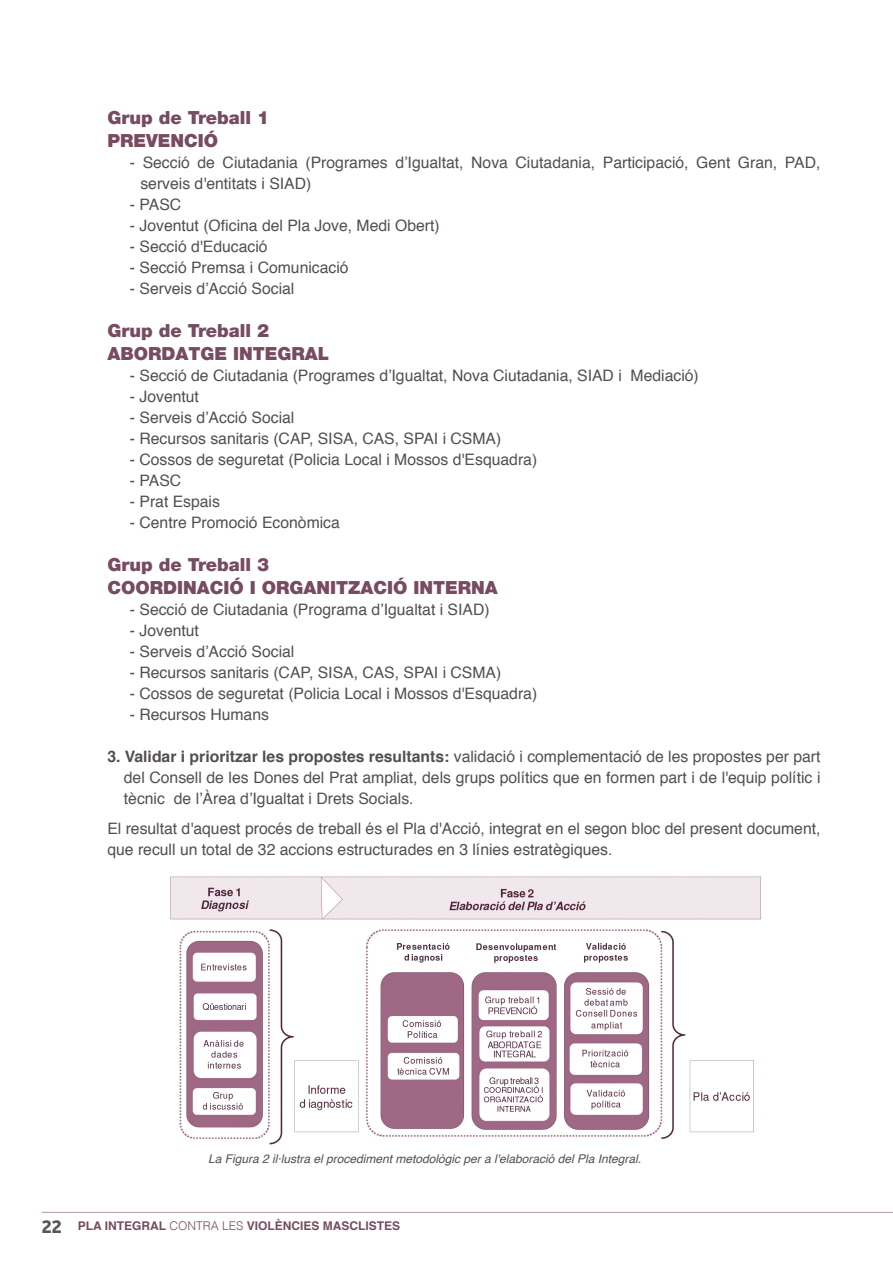
<style>
.page{position:relative;width:893px;height:1263px;background:#fff}
.page>*{position:absolute;margin:0;border:0;box-sizing:border-box;transform-origin:0 0}
.t1{font:900 18px "Helvetica Neue LT";color:#774b60}
.t2{font:15.75px/21px "Helvetica";color:#534f4c}
.t3{font:italic 12px "Helvetica";color:#534f4c}
.t4{font:700 12px "Helvetica";color:#774b60}
.s1{font-weight:700}
.s2{font-family:"Noway";font-size:18px;color:#57585a}
.s3{font-weight:300}
</style>
<div class="page">
<hr style="left:42px;top:1212px;width:851px;height:1px;background:#612b48">
<img style="left:170px;top:876px;width:591px;height:269px">
<p class="t1" style="left:107px;top:107px;width:163px">Grup de Treball 1</p>
<p class="t1" style="left:107px;top:130px;width:112px">PREVENCIÓ</p>
<p class="t2" style="left:140px;top:152px;width:682px;text-indent:-10px">- Secció de Ciutadania (Programes d’Igualtat, Nova Ciutadania, Participació, Gent Gran, PAD, serveis d'entitats i SIAD)</p>
<p class="t2" style="left:130px;top:194px;width:53px">- PASC</p>
<p class="t2" style="left:130px;top:215px;width:311px">- Joventut (Oficina del Pla Jove, Medi Obert)</p>
<p class="t2" style="left:130px;top:236px;width:139px">- Secció d'Educació</p>
<p class="t2" style="left:130px;top:257px;width:220px">- Secció Premsa i Comunicació</p>
<p class="t2" style="left:130px;top:278px;width:166px">- Serveis d’Acció Social</p>
<p class="t1" style="left:107px;top:320px;width:163px">Grup de Treball 2</p>
<p class="t1" style="left:107px;top:343px;width:223px">ABORDATGE INTEGRAL</p>
<p class="t2" style="left:130px;top:365px;width:570px">- Secció de Ciutadania (Programes d’Igualtat, Nova Ciutadania, SIAD i Mediació)</p>
<p class="t2" style="left:130px;top:386px;width:71px">- Joventut</p>
<p class="t2" style="left:130px;top:407px;width:166px">- Serveis d’Acció Social</p>
<p class="t2" style="left:130px;top:428px;width:373px">- Recursos sanitaris (CAP, SISA, CAS, SPAI i CSMA)</p>
<p class="t2" style="left:130px;top:449px;width:409px">- Cossos de seguretat (Policia Local i Mossos d'Esquadra)</p>
<p class="t2" style="left:130px;top:470px;width:53px">- PASC</p>
<p class="t2" style="left:130px;top:491px;width:92px">- Prat Espais</p>
<p class="t2" style="left:130px;top:512px;width:212px">- Centre Promoció Econòmica</p>
<p class="t1" style="left:107px;top:554px;width:163px">Grup de Treball 3</p>
<p class="t1" style="left:107px;top:577px;width:392px">COORDINACIÓ I ORGANITZACIÓ INTERNA</p>
<p class="t2" style="left:130px;top:599px;width:361px">- Secció de Ciutadania (Programa d’Igualtat i SIAD)</p>
<p class="t2" style="left:130px;top:620px;width:71px">- Joventut</p>
<p class="t2" style="left:130px;top:641px;width:166px">- Serveis d’Acció Social</p>
<p class="t2" style="left:130px;top:662px;width:373px">- Recursos sanitaris (CAP, SISA, CAS, SPAI i CSMA)</p>
<p class="t2" style="left:130px;top:683px;width:409px">- Cossos de seguretat (Policia Local i Mossos d'Esquadra)</p>
<p class="t2" style="left:130px;top:704px;width:141px">- Recursos Humans</p>
<p class="t2" style="left:124px;top:746px;width:698px;text-align:justify;text-indent:-16px"><span class="s1">3. Validar i prioritzar les propostes resultants:</span> validació i complementació de les propostes per part del Consell de les Dones del Prat ampliat, dels grups polítics que en formen part i de l'equip polític i tècnic de l’Àrea d’Igualtat i Drets Socials.</p>
<p class="t2" style="left:107px;top:818px;width:715px">El resultat d'aquest procés de treball és el Pla d'Acció, integrat en el segon bloc del present document, que recull un total de 32 accions estructurades en 3 línies estratègiques.</p>
<p class="t3" style="left:208px;top:1150px;width:435px">La Figura 2 il·lustra el procediment metodològic per a l'elaboració del Pla Integral.</p>
<p class="t4" style="left:42px;top:1216px;width:360px"><span class="s2">22</span> PLA INTEGRAL <span class="s3">CONTRA LES</span> VIOLÈNCIES MASCLISTES</p>
</div>
